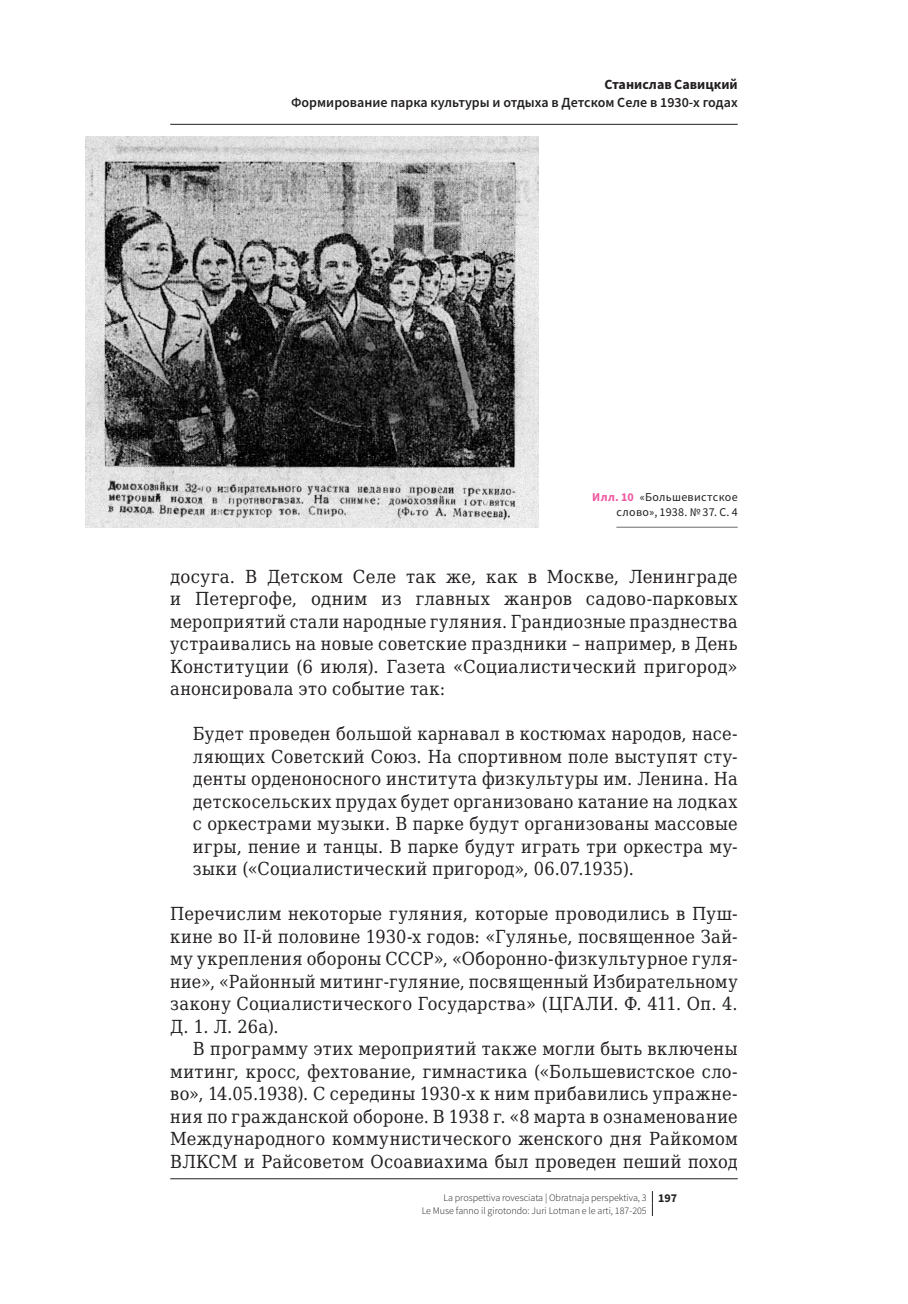
<style>
.page{position:relative;width:908px;height:1304px;background:#fff}
.page>*{position:absolute;margin:0;border:0;box-sizing:border-box;transform-origin:0 0}
._031-ecf-para-1{font:18px/22.4px "DejaVu Serif Condensed";letter-spacing:.02em;color:#231f20;text-align:justify}
._061-ecf-citazione-1{font:18px/22.4px "DejaVu Serif Condensed";letter-spacing:.015em;color:#231f20;text-align:justify}
._032-ecf-para-2{font:18px/22.4px "DejaVu Serif Condensed";letter-spacing:.015em;color:#231f20;text-align:justify}
.t1{font:600 14px "Source Sans Pro";color:#231f20}
.t2{font:700 14px "Source Sans Pro";color:#231f20}
._055-ecf-figura-dida{font:12px/15px "Source Sans Pro";letter-spacing:.025em;color:#231f20;text-align:right}
.t3{font:300 10px/12.4px "Source Sans Pro";color:#231f20}
.s1{font-weight:700;color:#ef59a1}
.s2{font-weight:700;font-size:12px}
</style>
<div class="page">
<svg style="left:651px;top:1191px;width:1px;height:25px"></svg>
<img style="left:85px;top:136px;width:453px;height:391px">
<hr style="left:616px;top:527px;width:121px;height:1px;background:#6c6d70">
<hr style="left:170px;top:124px;width:567px;height:1px;background:#231f20">
<hr style="left:170px;top:1178px;width:567px;height:1px;background:#231f20">
<p class="t2" style="left:604px;top:75px;width:135px">Станислав Савицкий</p>
<p class="t1" style="left:291px;top:94px;width:448px">Формирование парка культуры и отдыха в Детском Селе в 1930-х годах</p>
<p class="_055-ecf-figura-dida" style="left:592px;top:489px;width:147px"><span class="s1">Илл. 10</span> «Большевистское слово», 1938. № 37. С. 4</p>
<p class="_031-ecf-para-1" style="left:170px;top:565px;width:568px">досуга. В Детском Селе так же, как в Москве, Ленинграде и Петергофе, одним из главных жанров садово-парковых мероприятий стали народные гуляния. Грандиозные празднества устраивались на новые советские праздники – например, в День Конституции (6 июля). Газета «Социалистический пригород» анонсировала это событие так:</p>
<p class="_061-ecf-citazione-1" style="left:193px;top:722px;width:546px">Будет проведен большой карнавал в костюмах народов, насе&shy;ляющих Советский Союз. На спортивном поле выступят сту&shy;денты орденоносного института физкультуры им. Ленина. На детскосельских прудах будет организовано катание на лодках с оркестрами музыки. В парке будут организованы массовые игры, пение и танцы. В парке будут играть три оркестра му&shy;зыки («Социалистический пригород», 06.07.1935).</p>
<p class="_031-ecf-para-1" style="left:170px;top:902px;width:568px">Перечислим некоторые гуляния, которые проводились в Пуш&shy;кине во II-й половине 1930-х годов: «Гулянье, посвященное Зай&shy;му укрепления обороны СССР», «Оборонно-физкультурное гуля&shy;ние», «Районный митинг-гуляние, посвященный Избирательному закону Социалистического Государства» (ЦГАЛИ. Ф. 411. Оп. 4.<br>Д. 1. Л. 26а).</p>
<p class="_032-ecf-para-2" style="left:170px;top:1037px;width:568px;text-indent:23px">В программу этих мероприятий также могли быть включены митинг, кросс, фехтование, гимнастика («Большевистское сло&shy;во», 14.05.1938). С середины 1930-х к ним прибавились упражне&shy;ния по гражданской обороне. В 1938 г. «8 марта в ознаменование Международного коммунистического женского дня Райкомом ВЛКСМ и Райсоветом Осоавиахима был проведен пеший поход</p>
<p class="t3" style="left:421px;top:1191px;width:257px;text-indent:22px">La prospettiva rovesciata | Obratnaja perspektiva, 3 <span class="s2">197<br></span>Le Muse fanno il girotondo: Juri Lotman e le arti, 187-205</p>
</div>
